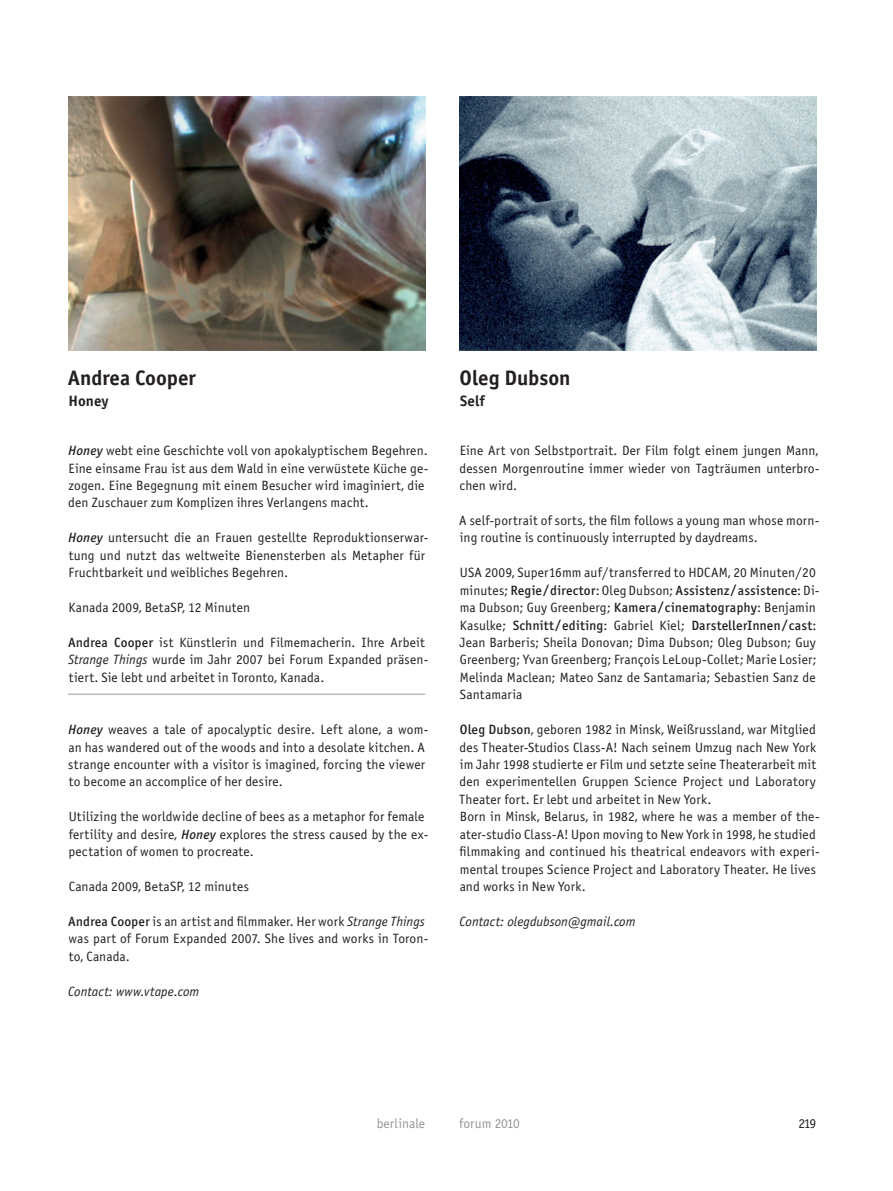
<style>
.page{position:relative;width:893px;height:1191px;background:#fff}
.page>*{position:absolute;margin:0;border:0;box-sizing:border-box;transform-origin:0 0}
.t1{font:21px "Officina Sans Bold ITC";color:#231f20}
.t2{font:15px "Officina Sans Bold ITC";letter-spacing:.005em;color:#231f20}
.t3{font:13.5px/17.4px "Officina Sans Book ITC";letter-spacing:.01em;color:#231f20}
.t4{font:13.5px "Officina Sans Medium ITC";letter-spacing:.01em;color:#231f20}
.t5{font:italic 13.5px "Officina Sans Book ITC";letter-spacing:.005em;color:#231f20}
.t6{font:13.5px "Officina Sans Book ITC";color:#939598}
.s1{font-family:"Officina Sans Medium ITC";font-style:italic}
.s2{font-family:"Officina Sans Medium ITC"}
.s3{font-style:italic}
.s4{font-family:"Officina Sans Book ITC"}
</style>
<div class="page">
<hr style="left:68px;top:693px;width:357px;height:2px;background:#bcbdc0">
<img style="left:459px;top:97px;width:357px;height:253px">
<img style="left:68px;top:97px;width:357px;height:253px">
<h1 class="t1" style="left:68px;top:365px;width:130px">Andrea Cooper</h1>
<p class="t2" style="left:68px;top:392px;width:42px">Honey</p>
<p class="t3" style="left:68px;top:442px;width:362px"><span class="s1">Honey</span> webt eine Geschichte voll von apokalyptischem Begehren.<br>Eine einsame Frau ist aus dem Wald in eine verwüstete Küche ge&shy;zogen. Eine Begegnung mit einem Besucher wird imaginiert, die den Zuschauer zum Komplizen ihres Verlangens macht.</p>
<p class="t3" style="left:68px;top:529px;width:362px"><span class="s1">Honey</span> untersucht die an Frauen gestellte Reproduktionserwar&shy;tung und nutzt das weltweite Bienensterben als Metapher für<br>Fruchtbarkeit und weibliches Begehren.</p>
<p class="t3" style="left:69px;top:599px;width:183px">Kanada 2009, BetaSP, 12 Minuten</p>
<p class="t3" style="left:68px;top:634px;width:362px"><span class="s2">Andrea Cooper</span> ist Künstlerin und Filmemacherin. Ihre Arbeit<br><span class="s3">Strange Things</span> wurde im Jahr 2007 bei Forum Expanded präsen&shy;tiert. Sie lebt und arbeitet in Toronto, Kanada.</p>
<p class="t3" style="left:68px;top:721px;width:362px"><span class="s1">Honey</span> weaves a tale of apocalyptic desire. Left alone, a wom&shy;an has wandered out of the woods and into a desolate kitchen. A strange encounter with a visitor is imagined, forcing the viewer to become an accomplice of her desire.</p>
<p class="t3" style="left:68px;top:808px;width:361px">Utilizing the worldwide decline of bees as a metaphor for female fertility and desire, <span class="s1">Honey</span> explores the stress caused by the ex&shy;pectation of women to procreate.</p>
<p class="t3" style="left:69px;top:878px;width:182px">Canada 2009, BetaSP, 12 minutes</p>
<p class="t3" style="left:68px;top:912px;width:362px"><span class="s2">Andrea Cooper</span> is an artist and filmmaker. Her work <span class="s3">Strange Things </span>was part of Forum Expanded 2007. She lives and works in Toron&shy;to, Canada.</p>
<p class="t5" style="left:68px;top:983px;width:133px">Contact: www.vtape.com</p>
<h1 class="t1" style="left:460px;top:365px;width:112px">Oleg Dubson</h1>
<p class="t2" style="left:460px;top:392px;width:26px">Self</p>
<p class="t3" style="left:459px;top:442px;width:362px;text-align:justify">Eine Art von Selbstportrait. Der Film folgt einem jungen Mann, dessen Morgenroutine immer wieder von Tagträumen unterbro&shy;chen wird.</p>
<p class="t3" style="left:459px;top:512px;width:362px">A self-portrait of sorts, the film follows a young man whose morn&shy;ing routine is continuously interrupted by daydreams.</p>
<p class="t3" style="left:460px;top:564px;width:357px">USA 2009, Super16mm auf/transferred to HDCAM, 20 Minuten/20</p>
<p class="t4" style="left:460px;top:582px;width:361px"><span class="s4">minutes;</span> Regie/director<span class="s4">: Oleg Dubson;</span> Assistenz/assistence<span class="s4">: Di-</span></p>
<p class="t3" style="left:460px;top:599px;width:358px">ma Dubson; Guy Greenberg; <span class="s2">Kamera/cinematography</span>: Benjamin</p>
<p class="t4" style="left:460px;top:617px;width:358px"><span class="s4">Kasulke;</span> Schnitt/editing<span class="s4">: Gabriel Kiel;</span> DarstellerInnen/cast<span class="s4">:</span></p>
<p class="t3" style="left:460px;top:634px;width:359px;text-align:justify">Jean Barberis; Sheila Donovan; Dima Dubson; Oleg Dubson; Guy Greenberg; Yvan Greenberg; François LeLoup-Collet; Marie Losier; Melinda Maclean; Mateo Sanz de Santamaria; Sebastien Sanz de Santamaria</p>
<p class="t3" style="left:459px;top:721px;width:362px"><span class="s2">Oleg Dubson</span>, geboren 1982 in Minsk, Weißrussland, war Mitglied des Theater-Studios Class-A! Nach seinem Umzug nach New York im Jahr 1998 studierte er Film und setzte seine Theaterarbeit mit den experimentellen Gruppen Science Project und Laboratory Theater fort. Er lebt und arbeitet in New York.<br>Born in Minsk, Belarus, in 1982, where he was a member of the&shy;ater-studio Class-A! Upon moving to New York in 1998, he studied filmmaking and continued his theatrical endeavors with experi&shy;mental troupes Science Project and Laboratory Theater. He lives and works in New York.</p>
<p class="t5" style="left:460px;top:913px;width:177px">Contact: olegdubson@gmail.com</p>
<p class="t6" style="left:377px;top:1115px;width:50px">berlinale</p>
<p class="t6" style="left:459px;top:1115px;width:62px">forum 2010</p>
<p class="t3" style="left:798px;top:1114px;width:19px">219</p>
</div>
